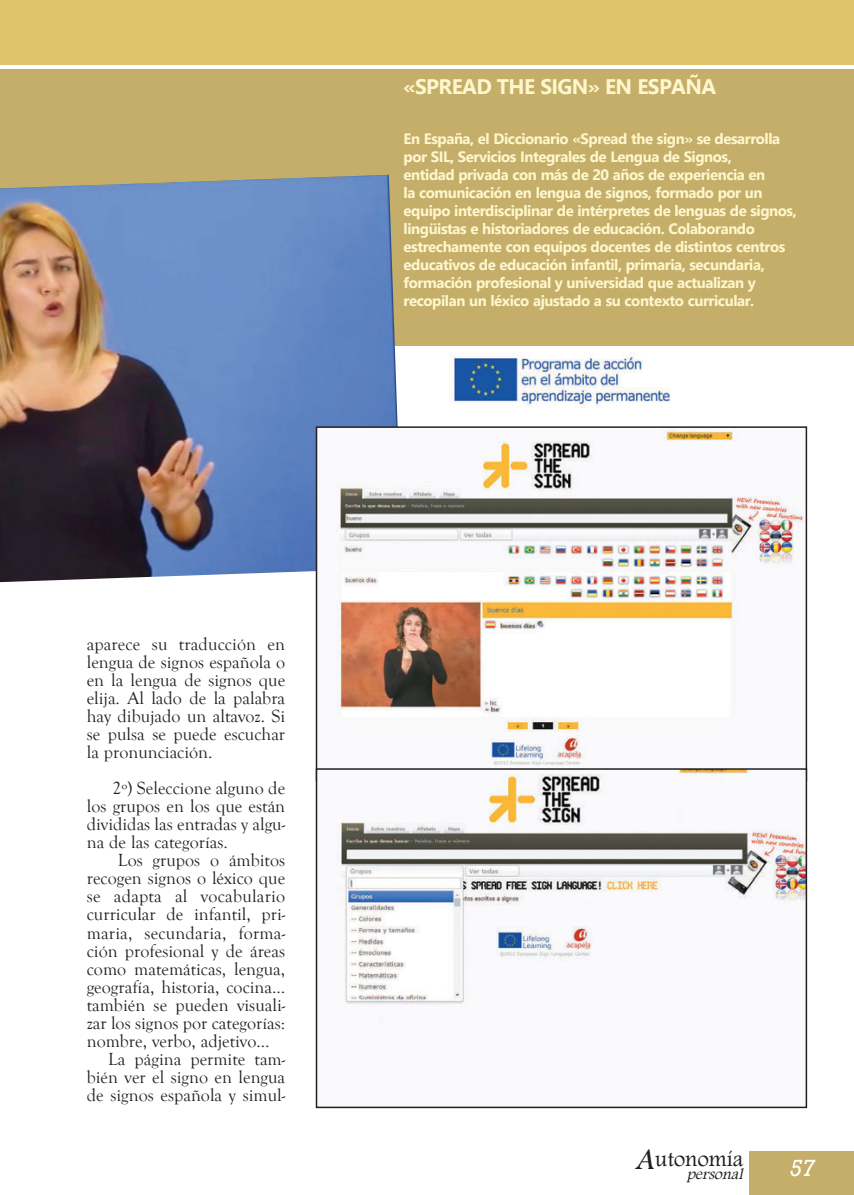
<style>
.page{position:relative;width:854px;height:1195px;background:#fff}
.page>*{position:absolute;margin:0;border:0;box-sizing:border-box;transform-origin:0 0}
.t1{font:italic 24px "Rockwell";color:#fff}
.t2{font:22.5px "Footlight MT Light";color:#231f20}
.t3{font:700 21px "Segoe UI";letter-spacing:-.03em;color:#fef7cd}
.t4{font:18px/18px "Goudy Old Style T";color:#231f20;text-align:justify}
.t5{font:italic 15.9px "Footlight MT Light";color:#231f20}
.t6{font:700 15px/18px "Segoe UI";letter-spacing:-.03em;color:#fef7cd}
.s1{font-style:italic;font-size:30.75px}
</style>
<div class="page">
<div style="left:0;top:0;width:854px;height:65px;background:#e0c46d"></div>
<div style="left:0;top:69px;width:854px;height:277px;background:#c5ae69"></div>
<img style="left:0;top:175px;width:398px;height:407px">
<img style="left:319px;top:429px;width:485px;height:337px">
<div style="left:316px;top:426px;width:491px;height:355px;border:2px solid #231f20"></div>
<img style="left:319px;top:771px;width:485px;height:234px">
<div style="left:316px;top:768px;width:491px;height:339px;border:2px solid #231f20"></div>
<img style="left:449px;top:352px;width:222px;height:56px">
<div style="left:749px;top:1150px;width:105px;height:44px;background:#c5ae69"></div>
<p class="t3" style="left:404px;top:69px;width:314px">«SPREAD THE SIGN» EN ESPAÑA</p>
<p class="t6" style="left:404px;top:130px;width:395px">En España, el Diccionario «Spread the sign» se desarrolla por SIL, Servicios Integrales de Lengua de Signos,<br>entidad privada con más de 20 años de experiencia en<br>la comunicación en lengua de signos, formado por un equipo interdisciplinar de intérpretes de lenguas de signos, lingüistas e historiadores de educación. Colaborando estrechamente con equipos docentes de distintos centros educativos de educación infantil, primaria, secundaria, formación profesional y universidad que actualizan y recopilan un léxico ajustado a su contexto curricular.</p>
<p class="t4" style="left:87px;top:635px;width:200px">aparece su traducción en lengua de signos española o en la lengua de signos que elija. Al lado de la palabra hay dibujado un altavoz. Si se pulsa se puede escuchar la pronunciación.</p>
<p class="t4" style="left:87px;top:779px;width:200px;text-indent:26px">2º) Seleccione alguno de los grupos en los que están divididas las entradas y algu&shy;na de las categorías.</p>
<p class="t4" style="left:87px;top:851px;width:200px;text-indent:31px">Los grupos o ámbitos recogen signos o léxico que se adapta al vocabulario curricular de infantil, pri&shy;maria, secundaria, forma&shy;ción profesional y de áreas como matemáticas, lengua, geografía, historia, cocina… también se pueden visuali&shy;zar los signos por categorías: nombre, verbo, adjetivo…</p>
<p class="t4" style="left:87px;top:1049px;width:200px;text-indent:21px">La página permite tam&shy;bién ver el signo en lengua de signos española y simul-</p>
<p class="t2" style="left:635px;top:1145px;width:110px"><span class="s1">A</span>utonomía</p>
<p class="t5" style="left:687px;top:1163px;width:61px">personal</p>
<p class="t1" style="left:789px;top:1153px;width:27px">57</p>
</div>
